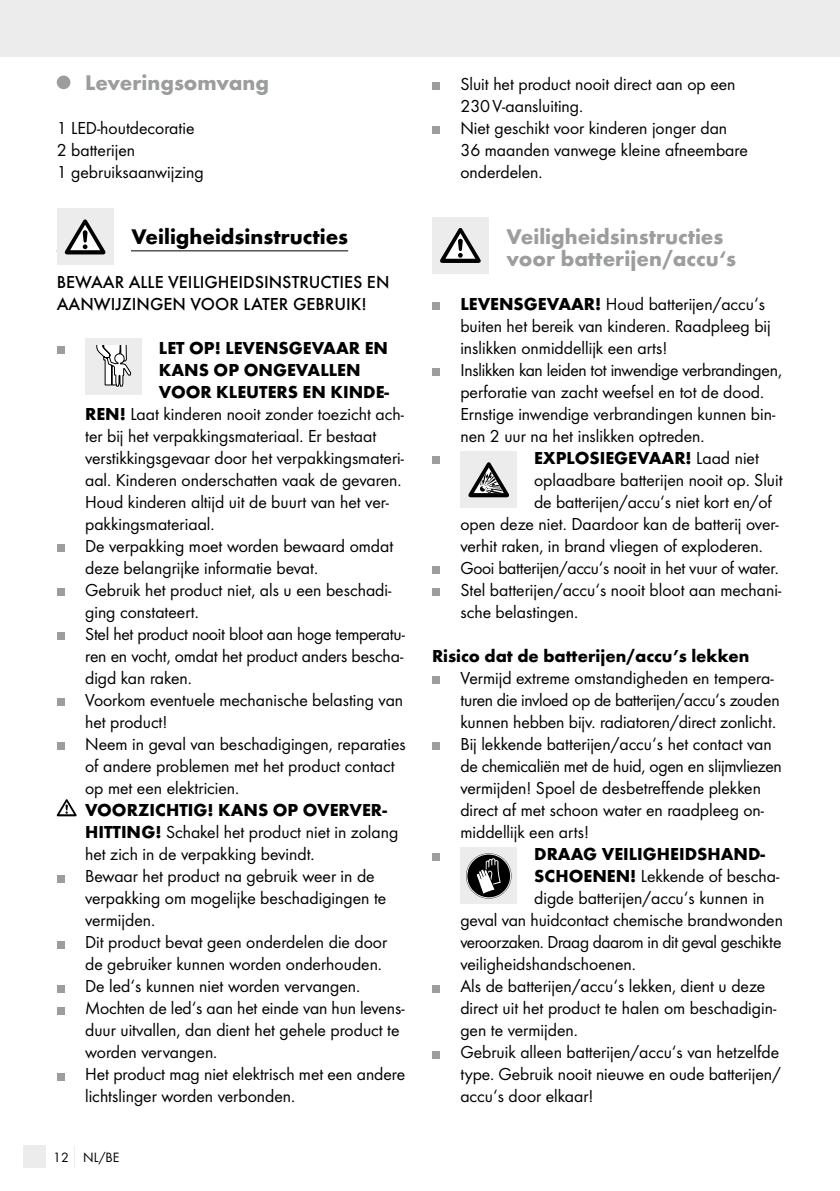
<style>
.page{position:relative;width:840px;height:1191px;background:#fff}
.page>*{position:absolute;margin:0;border:0;box-sizing:border-box;transform-origin:0 0}
.t1{font:700 22px/22px "Futura";color:#9c9d9d}
.t2{font:700 22px "Futura";color:#000}
.t3{font:18px/22px "Futura Boo";color:#000}
.t4{font:700 18px/22px "Futura";color:#000}
.t5{font:500 18px/22px "Futura";color:#000}
.t6{font:18px "Futura Boo";letter-spacing:-.02em;color:#000}
.t7{font:14px "Futura Boo";color:#000}
.s1{font-family:"Futura";font-weight:700}
.s2{font-family:"Futura Boo";font-weight:400}
</style>
<div class="page">
<div style="left:0;top:0;width:839px;height:57px;background:#ececec"></div>
<div style="left:23px;top:1145px;width:22px;height:23px;background:#ececec"></div>
<svg style="left:74px;top:1146px;width:1px;height:22px"></svg>
<hr style="left:57px;top:250px;width:291px;height:1px;background:#000">
<div style="left:57px;top:76px;width:13px;height:13px;background:#9c9d9d;border-radius:50%"></div>
<div style="left:113px;top:209px;width:18px;height:56px;background:#fff"></div>
<div style="left:57px;top:209px;width:56px;height:56px;background:#ececec"></div>
<svg style="left:65px;top:219px;width:40px;height:35px"></svg>
<div style="left:57px;top:346px;width:7px;height:8px;background:#9c9d9d"></div>
<div style="left:85px;top:338px;width:57px;height:56px;background:#ececec"></div>
<svg style="left:96px;top:346px;width:35px;height:41px"></svg>
<div style="left:57px;top:544px;width:7px;height:8px;background:#9c9d9d"></div>
<div style="left:57px;top:588px;width:7px;height:8px;background:#9c9d9d"></div>
<div style="left:57px;top:632px;width:7px;height:8px;background:#9c9d9d"></div>
<div style="left:57px;top:698px;width:7px;height:8px;background:#9c9d9d"></div>
<div style="left:57px;top:742px;width:7px;height:8px;background:#9c9d9d"></div>
<svg style="left:57px;top:799px;width:20px;height:17px"></svg>
<div style="left:57px;top:874px;width:7px;height:8px;background:#9c9d9d"></div>
<div style="left:57px;top:940px;width:7px;height:8px;background:#9c9d9d"></div>
<div style="left:57px;top:984px;width:7px;height:8px;background:#9c9d9d"></div>
<div style="left:57px;top:1006px;width:7px;height:8px;background:#9c9d9d"></div>
<div style="left:57px;top:1072px;width:7px;height:8px;background:#9c9d9d"></div>
<div style="left:432px;top:82px;width:7px;height:8px;background:#9c9d9d"></div>
<div style="left:432px;top:126px;width:7px;height:8px;background:#9c9d9d"></div>
<div style="left:432px;top:217px;width:56px;height:57px;background:#ececec"></div>
<svg style="left:440px;top:228px;width:40px;height:35px"></svg>
<div style="left:432px;top:302px;width:7px;height:8px;background:#9c9d9d"></div>
<div style="left:432px;top:368px;width:7px;height:8px;background:#9c9d9d"></div>
<div style="left:432px;top:456px;width:7px;height:8px;background:#9c9d9d"></div>
<div style="left:460px;top:451px;width:57px;height:57px;background:#ececec"></div>
<svg style="left:468px;top:462px;width:40px;height:35px"></svg>
<div style="left:432px;top:566px;width:7px;height:8px;background:#9c9d9d"></div>
<div style="left:432px;top:588px;width:7px;height:8px;background:#9c9d9d"></div>
<div style="left:432px;top:676px;width:7px;height:8px;background:#9c9d9d"></div>
<div style="left:432px;top:742px;width:7px;height:8px;background:#9c9d9d"></div>
<div style="left:432px;top:852px;width:7px;height:8px;background:#9c9d9d"></div>
<div style="left:460px;top:847px;width:57px;height:57px;background:#ececec"></div>
<svg style="left:466px;top:853px;width:45px;height:45px"></svg>
<div style="left:432px;top:984px;width:7px;height:8px;background:#9c9d9d"></div>
<div style="left:432px;top:1050px;width:7px;height:8px;background:#9c9d9d"></div>
<p class="t1" style="left:85px;top:71px;width:185px">Leveringsomvang</p>
<p class="t3" style="left:57px;top:117px;width:148px">1 LED-houtdecoratie<br>2 batterijen<br>1 gebruiksaanwijzing</p>
<p class="t2" style="left:131px;top:223px;width:218px">Veiligheidsinstructies</p>
<p class="t5" style="left:57px;top:271px;width:334px">BEWAAR ALLE VEILIGHEIDSINSTRUCTIES EN<br>AANWIJZINGEN VOOR LATER GEBRUIK!</p>
<p class="t4" style="left:159px;top:337px;width:231px">LET OP! LEVENSGEVAAR EN<br>KANS OP ONGEVALLEN<br>VOOR KLEUTERS EN KINDE-</p>
<p class="t3" style="left:85px;top:403px;width:322px"><span class="s1">REN!</span> Laat kinderen nooit zonder toezicht ach&shy;ter bij het verpakkingsmateriaal. Er bestaat verstikkingsgevaar door het verpakkingsmateri&shy;aal. Kinderen onderschatten vaak de gevaren.<br>Houd kinderen altijd uit de buurt van het ver&shy;pakkingsmateriaal.<br>De verpakking moet worden bewaard omdat deze belangrijke informatie bevat.<br>Gebruik het product niet, als u een beschadi&shy;ging constateert.<br>Stel het product nooit bloot aan hoge temperatu&shy;ren en vocht, omdat het product anders bescha&shy;digd kan raken.<br>Voorkom eventuele mechanische belasting van het product!<br>Neem in geval van beschadigingen, reparaties of andere problemen met het product contact op met een elektricien.</p>
<p class="t4" style="left:85px;top:799px;width:303px">VOORZICHTIG! KANS OP OVERVER-</p>
<p class="t3" style="left:85px;top:821px;width:321px"><span class="s1">HITTING!</span> Schakel het product niet in zolang het zich in de verpakking bevindt.<br>Bewaar het product na gebruik weer in de verpakking om mogelijke beschadigingen te vermijden.<br>Dit product bevat geen onderdelen die door de gebruiker kunnen worden onderhouden.<br>De led‘s kunnen niet worden vervangen.<br>Mochten de led‘s aan het einde van hun levens&shy;duur uitvallen, dan dient het gehele product te worden vervangen.<br>Het product mag niet elektrisch met een andere lichtslinger worden verbonden.</p>
<p class="t7" style="left:53px;top:1149px;width:67px">12 NL/BE</p>
<p class="t3" style="left:460px;top:73px;width:289px">Sluit het product nooit direct aan op een<br>230V-aansluiting.<br>Niet geschikt voor kinderen jonger dan<br>36 maanden vanwege kleine afneembare onderdelen.</p>
<p class="t1" style="left:506px;top:225px;width:231px">Veiligheidsinstructies voor batterijen/accu‘s</p>
<p class="t3" style="left:460px;top:293px;width:323px"><span class="s1">LEVENSGEVAAR!</span> Houd batterijen/accu‘s buiten het bereik van kinderen. Raadpleeg bij inslikken onmiddellijk een arts!<br>Inslikken kan leiden tot inwendige verbrandingen, perforatie van zacht weefsel en tot de dood.<br>Ernstige inwendige verbrandingen kunnen bin&shy;nen 2 uur na het inslikken optreden.</p>
<p class="t4" style="left:534px;top:447px;width:226px">EXPLOSIEGEVAAR! <span class="s2">Laad niet</span></p>
<p class="t3" style="left:534px;top:469px;width:250px">oplaadbare batterijen nooit op. Sluit</p>
<p class="t3" style="left:534px;top:491px;width:239px">de batterijen/accu‘s niet kort en/of</p>
<p class="t3" style="left:460px;top:513px;width:319px">open deze niet. Daardoor kan de batterij over-</p>
<p class="t3" style="left:460px;top:535px;width:304px">verhit raken, in brand vliegen of exploderen.</p>
<p class="t3" style="left:460px;top:557px;width:320px">Gooi batterijen/accu‘s nooit in het vuur of water.</p>
<p class="t3" style="left:460px;top:579px;width:322px">Stel batterijen/accu‘s nooit bloot aan mechani-</p>
<p class="t3" style="left:460px;top:601px;width:119px">sche belastingen.</p>
<p class="t4" style="left:432px;top:645px;width:318px">Risico dat de batterijen/accu’s lekken</p>
<p class="t3" style="left:460px;top:667px;width:323px">Vermijd extreme omstandigheden en tempera&shy;turen die invloed op de batterijen/accu‘s zouden kunnen hebben bijv. radiatoren/direct zonlicht.<br>Bij lekkende batterijen/accu‘s het contact van de chemicaliën met de huid, ogen en slijmvliezen vermijden! Spoel de desbetreffende plekken direct af met schoon water en raadpleeg on&shy;middellijk een arts!</p>
<p class="t4" style="left:534px;top:843px;width:232px">DRAAG VEILIGHEIDSHAND-</p>
<p class="t3" style="left:534px;top:865px;width:246px"><span class="s1">SCHOENEN!</span> Lekkende of bescha-</p>
<p class="t3" style="left:534px;top:887px;width:232px">digde batterijen/accu‘s kunnen in</p>
<p class="t3" style="left:460px;top:909px;width:324px">geval van huidcontact chemische brandwonden</p>
<p class="t6" style="left:460px;top:931px;width:322px">veroorzaken. Draag daarom in dit geval geschikte</p>
<p class="t3" style="left:460px;top:953px;width:177px">veiligheidshandschoenen.</p>
<p class="t3" style="left:460px;top:975px;width:306px">Als de batterijen/accu‘s lekken, dient u deze</p>
<p class="t3" style="left:460px;top:997px;width:317px">direct uit het product te halen om beschadigin-</p>
<p class="t3" style="left:460px;top:1019px;width:119px">gen te vermijden.</p>
<p class="t3" style="left:460px;top:1041px;width:320px">Gebruik alleen batterijen/accu‘s van hetzelfde</p>
<p class="t3" style="left:460px;top:1063px;width:322px">type. Gebruik nooit nieuwe en oude batterijen/</p>
<p class="t3" style="left:460px;top:1085px;width:134px">accu‘s door elkaar!</p>
</div>
